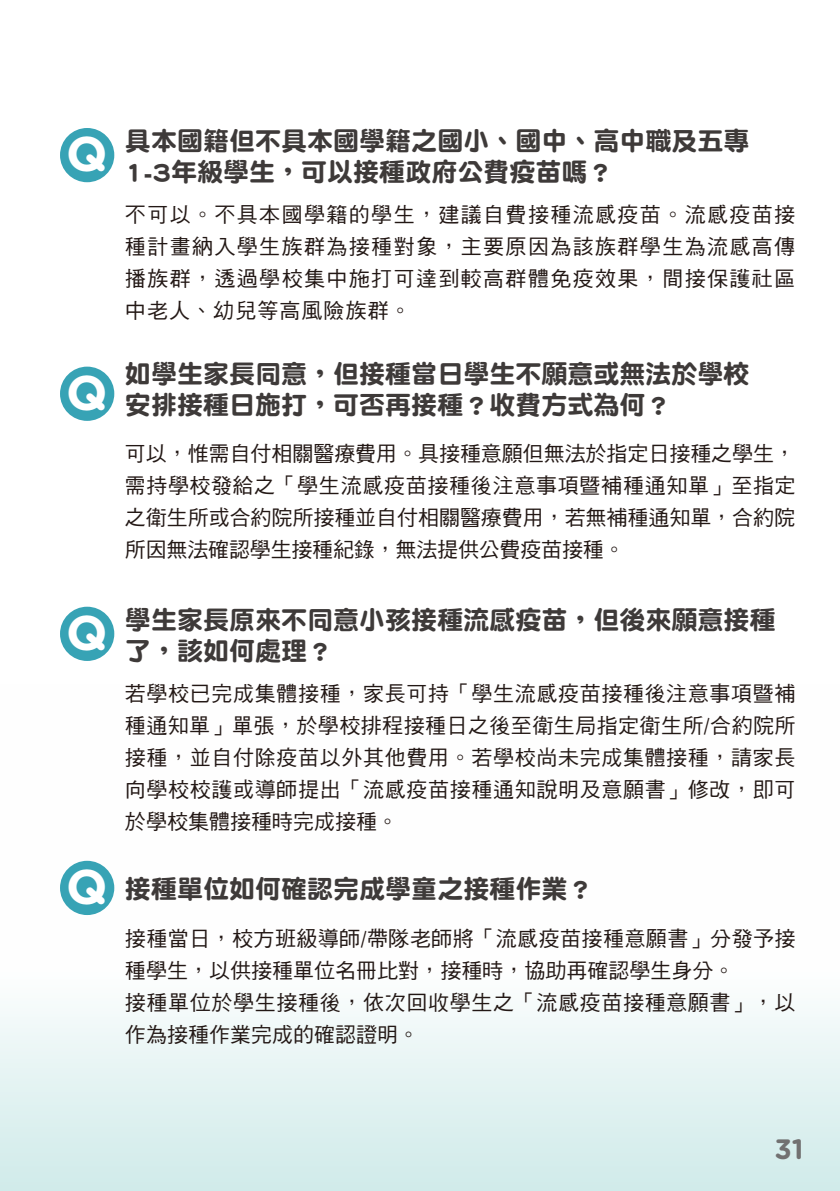
<style>
.page{position:relative;width:840px;height:1191px;background:#fff}
.page>*{position:absolute;margin:0;border:0;box-sizing:border-box;transform-origin:0 0}
.t1{font:700 28px "Gotham Rounded";color:#727171}
.t2{font:26px/31.2px "DF Yuan Std W9";color:#3e3a39}
.t3{font:21px/32px "DF Hei Std W5";letter-spacing:.02em;color:#231815;text-align:justify}
.s1{font-family:"Gotham Rounded";font-weight:700;font-size:48.6px;color:#fff}
</style>
<div class="page">
<div style="left:0;top:684px;width:839px;height:507px;background:linear-gradient(to bottom,#fff,#ddf0f0)"></div>
<div style="left:60px;top:128px;width:54px;height:54px;background:#37a3b5;border-radius:50%"></div>
<div style="left:60px;top:366px;width:54px;height:55px;background:#37a3b5;border-radius:50%"></div>
<div style="left:60px;top:606px;width:54px;height:55px;background:#37a3b5;border-radius:50%"></div>
<div style="left:60px;top:860px;width:54px;height:55px;background:#37a3b5;border-radius:50%"></div>
<p class="t2" style="left:66px;top:125px;width:684px;text-indent:59px">具本國籍但不具本國學籍之國小、國中、高中職及五專<br><sup>Q</sup> 1-3年級學生，可以接種政府公費疫苗嗎？</p>
<p class="t3" style="left:125px;top:198px;width:671px">不可以。不具本國學籍的學生，建議自費接種流感疫苗。流感疫苗接種計畫納入學生族群為接種對象，主要原因為該族群學生為流感高傳播族群，透過學校集中施打可達到較高群體免疫效果，間接保護社區中老人、幼兒等高風險族群。</p>
<p class="t2" style="left:66px;top:357px;width:684px;text-indent:59px">如學生家長同意，但接種當日學生不願意或無法於學校<br><sup>Q</sup> 安排接種日施打，可否再接種？收費方式為何？</p>
<p class="t3" style="left:125px;top:437px;width:671px">可以，惟需自付相關醫療費用。具接種意願但無法於指定日接種之學生，需持學校發給之「學生流感疫苗接種後注意事項暨補種通知單」至指定之衛生所或合約院所接種並自付相關醫療費用，若無補種通知單，合約院所因無法確認學生接種紀錄，無法提供公費疫苗接種。</p>
<p class="t2" style="left:66px;top:603px;width:710px;text-indent:59px">學生家長原來不同意小孩接種流感疫苗，但後來願意接種<br><sup>Q</sup> 了，該如何處理？</p>
<p class="t3" style="left:125px;top:677px;width:671px">若學校已完成集體接種，家長可持「學生流感疫苗接種後注意事項暨補種通知單」單張，於學校排程接種日之後至衛生局指定衛生所/合約院所接種，並自付除疫苗以外其他費用。若學校尚未完成集體接種，請家長向學校校護或導師提出「流感疫苗接種通知說明及意願書」修改，即可於學校集體接種時完成接種。</p>
<p class="t2" style="left:66px;top:872px;width:528px"><span class="s1">Q</span> 接種單位如何確認完成學童之接種作業？</p>
<p class="t3" style="left:125px;top:922px;width:671px;text-align:left">接種當日，校方班級導師/帶隊老師將「流感疫苗接種意願書」分發予接種學生，以供接種單位名冊比對，接種時，協助再確認學生身分。<br>接種單位於學生接種後，依次回收學生之「流感疫苗接種意願書」，以作為接種作業完成的確認證明。</p>
<h1 class="t1" style="left:774px;top:1128px;width:31px">31</h1>
</div>
